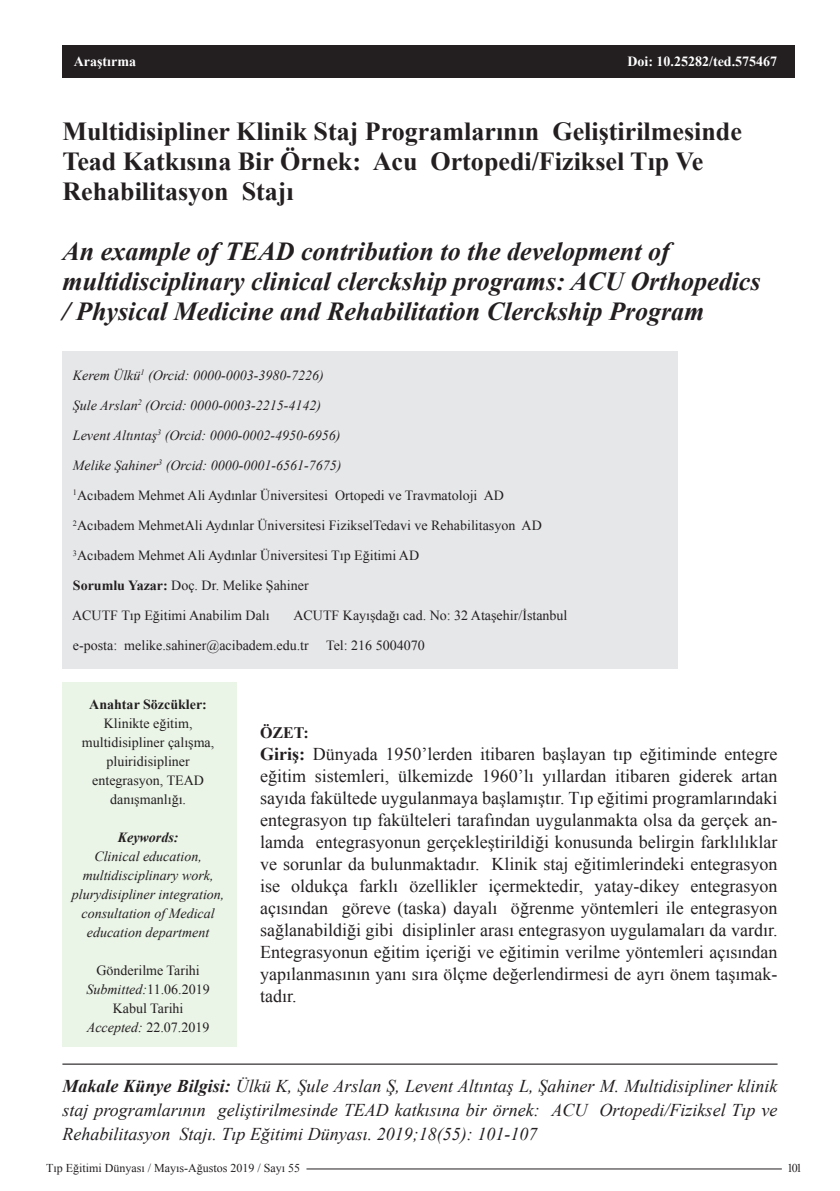
<style>
.page{position:relative;width:840px;height:1191px;background:#fff}
.page>*{position:absolute;margin:0;border:0;box-sizing:border-box;transform-origin:0 0}
.BÜYÜK_BAŞLIK{font:italic 700 26px "Times New Roman";color:#231f20}
.BÜYÜK_BAŞLIK-2{font:700 26px/30px "Times New Roman";color:#231f20}
.öğretim_üyeleri{font:18px/22px "Times New Roman";color:#231f20;text-align:justify}
.öğretim_üyeleri-2{font:italic 18px/24px "Times New Roman";color:#231f20;text-align:justify}
.öğretim_üyeleri-3{font:700 16px "Times New Roman";color:#231f20}
.öğretim_üyeleri-4{font:14px/19px "Times New Roman";color:#231f20;text-align:center}
.öğretim_üyeleri-5{font:italic 14px/19px "Times New Roman";color:#231f20;text-align:center}
.ic_yazilar{font:14px/19px "Times New Roman";color:#231f20;text-align:center}
.öğretim_üyeleri-6{font:700 14px "Times New Roman";color:#fff}
.öğretim_üyeleri-7{font:700 14px "Times New Roman";color:#231f20}
.öğretim_üyeleri-8{font:italic 700 14px "Times New Roman";color:#231f20}
.öğretim_üyeleri-9{font:12px "Times New Roman";color:#231f20}
.s1{font-weight:700}
.s2{font-style:italic}
</style>
<div class="page">
<hr style="left:306px;top:1168px;width:475px;height:1px;background:#231f20">
<div style="left:62px;top:351px;width:615px;height:318px;background:#e6e7e9"></div>
<div style="left:62px;top:45px;width:732px;height:32px;background:#231f20"></div>
<div style="left:62px;top:682px;width:175px;height:364px;background:#eaf4e7"></div>
<hr style="left:62px;top:1063px;width:715px;height:1px;background:#231f20">
<p class="öğretim_üyeleri-6" style="left:74px;top:52px;width:64px">Araştırma</p>
<p class="öğretim_üyeleri-6" style="left:627px;top:52px;width:151px">Doi: 10.25282/ted.575467</p>
<p class="BÜYÜK_BAŞLIK-2" style="left:62px;top:116px;width:680px">Multidisipliner Klinik Staj Programlarının Geliştirilmesinde<br>Tead Katkısına Bir Örnek: Acu Ortopedi/Fiziksel Tıp Ve</p>
<p class="BÜYÜK_BAŞLIK-2" style="left:62px;top:176px;width:233px">Rehabilitasyon Stajı</p>
<p class="BÜYÜK_BAŞLIK" style="left:62px;top:233px;width:608px">An example of TEAD contribution to the development of</p>
<p class="BÜYÜK_BAŞLIK" style="left:62px;top:263px;width:699px">multidisciplinary clinical clerckship programs: ACU Orthopedics</p>
<p class="BÜYÜK_BAŞLIK" style="left:62px;top:293px;width:643px">/ Physical Medicine and Rehabilitation Clerckship Program</p>
<p class="öğretim_üyeleri-5" style="left:73px;top:365px;width:252px">Kerem Ülkü<sup>1</sup> (Orcid: 0000-0003-3980-7226)</p>
<p class="öğretim_üyeleri-5" style="left:73px;top:395px;width:249px">Şule Arslan<sup>2</sup> (Orcid: 0000-0003-2215-4142)</p>
<p class="öğretim_üyeleri-5" style="left:73px;top:425px;width:269px">Levent Altıntaş<sup>3</sup> (Orcid: 0000-0002-4950-6956)</p>
<p class="öğretim_üyeleri-5" style="left:73px;top:455px;width:270px">Melike Şahiner<sup>3</sup> (Orcid: 0000-0001-6561-7675)</p>
<p class="öğretim_üyeleri-4" style="left:73px;top:486px;width:432px"><sup>1</sup>Acıbadem Mehmet Ali Aydınlar Üniversitesi Ortopedi ve Travmatoloji AD</p>
<p class="öğretim_üyeleri-4" style="left:73px;top:516px;width:470px"><sup>2</sup>Acıbadem MehmetAli Aydınlar Üniversitesi FizikselTedavi ve Rehabilitasyon AD</p>
<p class="öğretim_üyeleri-4" style="left:73px;top:546px;width:347px"><sup>3</sup>Acıbadem Mehmet Ali Aydınlar Üniversitesi Tıp Eğitimi AD</p>
<p class="öğretim_üyeleri-4" style="left:73px;top:576px;width:237px"><span class="s1">Sorumlu Yazar:</span> Doç. Dr. Melike Şahiner</p>
<p class="öğretim_üyeleri-4" style="left:72px;top:606px;width:199px">ACUTF Tıp Eğitimi Anabilim Dalı</p>
<p class="öğretim_üyeleri-4" style="left:293px;top:606px;width:275px">ACUTF Kayışdağı cad. No: 32 Ataşehir/İstanbul</p>
<p class="öğretim_üyeleri-4" style="left:73px;top:636px;width:353px">e-posta: melike.sahiner@acibadem.edu.tr Tel: 216 5004070</p>
<p class="öğretim_üyeleri-7" style="left:89px;top:694px;width:119px">Anahtar Sözcükler:</p>
<p class="öğretim_üyeleri-4" style="left:82px;top:713px;width:134px">Klinikte eğitim, multidisipliner çalışma, pluiridisipliner entegrasyon, TEAD danışmanlığı.</p>
<p class="öğretim_üyeleri-8" style="left:118px;top:827px;width:62px">Keywords:</p>
<p class="öğretim_üyeleri-5" style="left:72px;top:846px;width:154px">Clinical education, multidisciplinary work, plurydisipliner integration, consultation of Medical education department</p>
<p class="ic_yazilar" style="left:86px;top:960px;width:125px">Gönderilme Tarihi<br><span class="s2">Submitted:</span>11.06.2019</p>
<p class="öğretim_üyeleri-4" style="left:113px;top:998px;width:72px">Kabul Tarihi</p>
<p class="öğretim_üyeleri-4" style="left:87px;top:1017px;width:124px"><span class="s2">Accepted:</span> 22.07.2019</p>
<p class="öğretim_üyeleri-3" style="left:260px;top:722px;width:50px">ÖZET:</p>
<p class="öğretim_üyeleri" style="left:260px;top:743px;width:518px"><span class="s1">Giriş:</span> Dünyada 1950’lerden itibaren başlayan tıp eğitiminde entegre eğitim sistemleri, ülkemizde 1960’lı yıllardan itibaren giderek artan sayıda fakültede uygulanmaya başlamıştır. Tıp eğitimi programlarındaki entegrasyon tıp fakülteleri tarafından uygulanmakta olsa da gerçek an&shy;lamda entegrasyonun gerçekleştirildiği konusunda belirgin farklılıklar ve sorunlar da bulunmaktadır. Klinik staj eğitimlerindeki entegrasyon ise oldukça farklı özellikler içermektedir, yatay-dikey entegrasyon açısından göreve (taska) dayalı öğrenme yöntemleri ile entegrasyon sağlanabildiği gibi disiplinler arası entegrasyon uygulamaları da vardır.<br>Entegrasyonun eğitim içeriği ve eğitimin verilme yöntemleri açısından yapılanmasının yanı sıra ölçme değerlendirmesi de ayrı önem taşımak&shy;tadır.</p>
<p class="öğretim_üyeleri-2" style="left:62px;top:1074px;width:716px"><span class="s1">Makale Künye Bilgisi:</span> Ülkü K, Şule Arslan Ş, Levent Altıntaş L, Şahiner M. Multidisipliner klinik staj programlarının geliştirilmesinde TEAD katkısına bir örnek: ACU Ortopedi/Fiziksel Tıp ve Rehabilitasyon Stajı. Tıp Eğitimi Dünyası. 2019;18(55): 101-107</p>
<p class="öğretim_üyeleri-9" style="left:46px;top:1160px;width:256px">Tıp Eğitimi Dünyası / Mayıs-Ağustos 2019 / Sayı 55</p>
<p class="öğretim_üyeleri-9" style="left:786px;top:1160px;width:17px">101</p>
</div>
